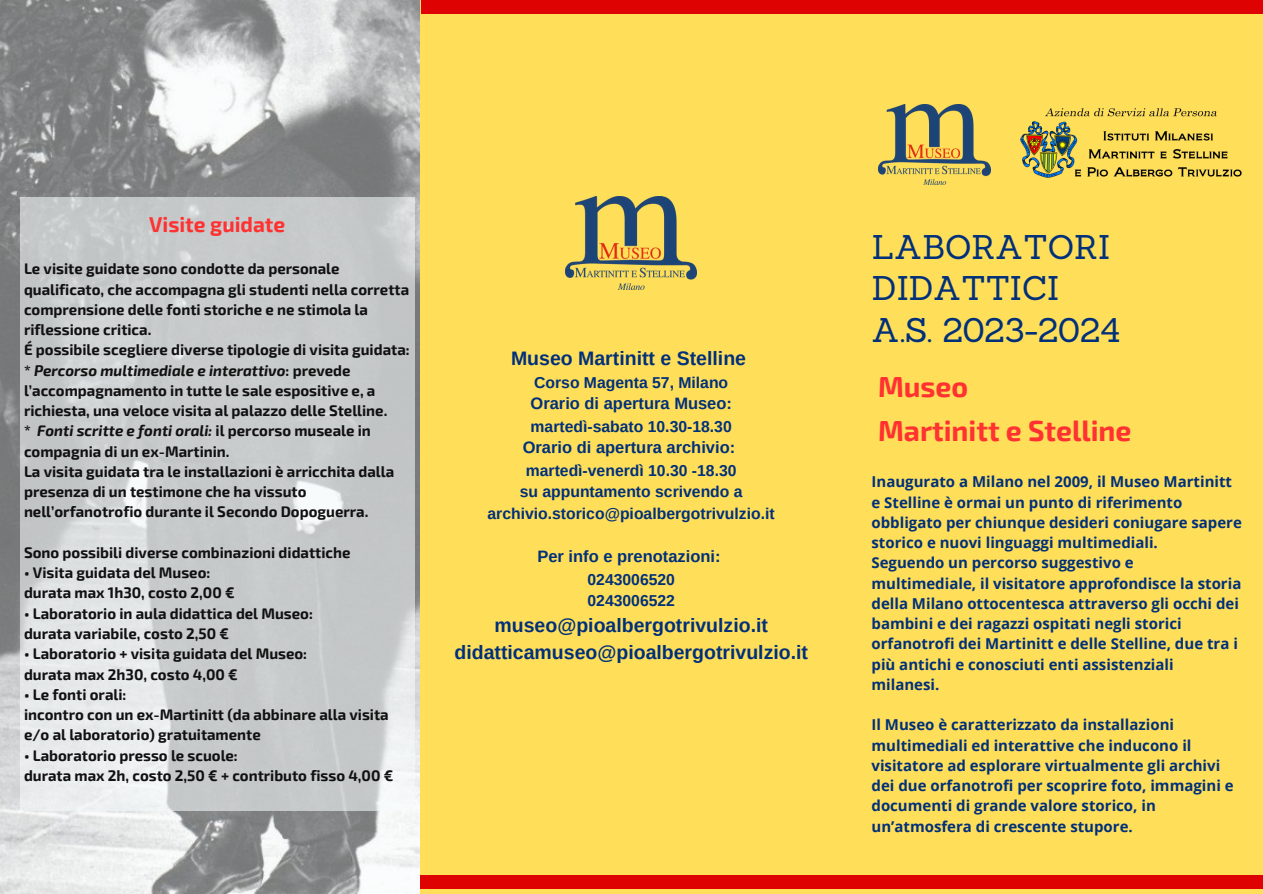
<style>
.page{position:relative;width:1263px;height:894px;background:#fff}
.page>*{position:absolute;margin:0;border:0;box-sizing:border-box;transform-origin:0 0}
.t1{font:33.3px/41.5px "Sanchez";color:#00307a}
.t2{font:700 28.35px "Exo 2";color:#ff3131}
.t3{font:700 21px "Exo 2";color:#ff3131}
.t4{font:700 19.5px "Arimo";color:#00307a}
.t5{font:700 16.5px "Arimo";color:#00307a}
.t6{font:700 15.75px "Arimo";color:#00307a}
.t7{font:700 15px/20.2px "Exo 2";color:#111}
.t8{font:700 15px/20.2px "Open Sans";color:#00307a}
.s1{font-style:italic}
</style>
<div class="page">
<div style="left:0;top:0;width:1263px;height:893px;background:#ffde59"></div>
<img style="left:0;top:0;width:420px;height:892px">
<div style="left:421px;top:0;width:842px;height:13px;background:#de0302"></div>
<div style="left:421px;top:875px;width:842px;height:13px;background:#de0302"></div>
<img style="left:565px;top:197px;width:132px;height:92px">
<img style="left:878px;top:105px;width:112px;height:80px">
<img style="left:1020px;top:108px;width:222px;height:70px">
<svg style="left:20px;top:197px;width:394px;height:613px;background:#cdd0d0"></svg>
<p class="t3" style="left:149px;top:210px;width:137px">Visite guidate</p>
<p class="t7" style="left:24px;top:258px;width:387px">Le visite guidate sono condotte da personale qualificato, che accompagna gli studenti nella corretta comprensione delle fonti storiche e ne stimola la riflessione critica.</p>
<p class="t7" style="left:24px;top:339px;width:387px">É possibile scegliere diverse tipologie di visita guidata:</p>
<p class="t7" style="left:24px;top:359px;width:365px">* <span class="s1">Percorso multimediale e interattivo</span>: prevede l’accompagnamento in tutte le sale espositive e, a richiesta, una veloce visita al palazzo delle Stelline.</p>
<p class="t7" style="left:24px;top:420px;width:348px">* <span class="s1">Fonti scritte e fonti orali:</span> il percorso museale in compagnia di un ex-Martinin.</p>
<p class="t7" style="left:24px;top:460px;width:372px">La visita guidata tra le installazioni è arricchita dalla presenza di un testimone che ha vissuto nell’orfanotrofio durante il Secondo Dopoguerra.</p>
<p class="t7" style="left:24px;top:541px;width:328px">Sono possibili diverse combinazioni didattiche</p>
<p class="t7" style="left:24px;top:561px;width:188px">• Visita guidata del Museo:</p>
<p class="t7" style="left:24px;top:582px;width:212px">durata max 1h30, costo 2,00 €</p>
<p class="t7" style="left:24px;top:602px;width:290px">• Laboratorio in aula didattica del Museo:</p>
<p class="t7" style="left:24px;top:622px;width:207px">durata variabile, costo 2,50 €</p>
<p class="t7" style="left:24px;top:642px;width:285px">• Laboratorio + visita guidata del Museo:</p>
<p class="t7" style="left:24px;top:663px;width:215px">durata max 2h30, costo 4,00 €</p>
<p class="t7" style="left:24px;top:683px;width:104px">• Le fonti orali:</p>
<p class="t7" style="left:24px;top:703px;width:366px">incontro con un ex-Martinitt (da abbinare alla visita e/o al laboratorio) gratuitamente</p>
<p class="t7" style="left:24px;top:744px;width:215px">• Laboratorio presso le scuole:</p>
<p class="t7" style="left:24px;top:764px;width:371px">durata max 2h, costo 2,50 € + contributo fisso 4,00 €</p>
<p class="t4" style="left:511px;top:347px;width:236px">Museo Martinitt e Stelline</p>
<p class="t6" style="left:534px;top:373px;width:196px">Corso Magenta 57, Milano</p>
<p class="t5" style="left:530px;top:394px;width:203px">Orario di apertura Museo:</p>
<p class="t6" style="left:531px;top:417px;width:203px">martedì-sabato 10.30-18.30</p>
<p class="t5" style="left:523px;top:438px;width:214px">Orario di apertura archivio:</p>
<p class="t6" style="left:526px;top:461px;width:212px">martedì-venerdì 10.30 -18.30</p>
<p class="t6" style="left:520px;top:482px;width:224px">su appuntamento scrivendo a</p>
<p class="t6" style="left:488px;top:504px;width:289px">archivio.storico@pioalbergotrivulzio.it</p>
<p class="t5" style="left:537px;top:547px;width:185px">Per info e prenotazioni:</p>
<p class="t6" style="left:587px;top:570px;width:89px">0243006520</p>
<p class="t6" style="left:587px;top:592px;width:89px">0243006522</p>
<p class="t4" style="left:494px;top:614px;width:275px">museo@pioalbergotrivulzio.it</p>
<p class="t4" style="left:454px;top:641px;width:355px">didatticamuseo@pioalbergotrivulzio.it</p>
<p class="t1" style="left:872px;top:226px;width:240px">LABORATORI<br>DIDATTICI</p>
<p class="t1" style="left:872px;top:309px;width:250px">A.S. 2023-2024</p>
<p class="t2" style="left:878px;top:368px;width:92px">Museo</p>
<p class="t2" style="left:878px;top:412px;width:255px">Martinitt e Stelline</p>
<p class="t8" style="left:871px;top:471px;width:372px">Inaugurato a Milano nel 2009, il Museo Martinitt e Stelline è ormai un punto di riferimento obbligato per chiunque desideri coniugare sapere storico e nuovi linguaggi multimediali.</p>
<p class="t8" style="left:871px;top:552px;width:371px">Seguendo un percorso suggestivo e multimediale, il visitatore approfondisce la storia della Milano ottocentesca attraverso gli occhi dei bambini e dei ragazzi ospitati negli storici orfanotrofi dei Martinitt e delle Stelline, due tra i più antichi e conosciuti enti assistenziali milanesi.</p>
<p class="t8" style="left:871px;top:714px;width:364px">Il Museo è caratterizzato da installazioni multimediali ed interattive che inducono il visitatore ad esplorare virtualmente gli archivi dei due orfanotrofi per scoprire foto, immagini e documenti di grande valore storico, in un’atmosfera di crescente stupore.</p>
</div>
